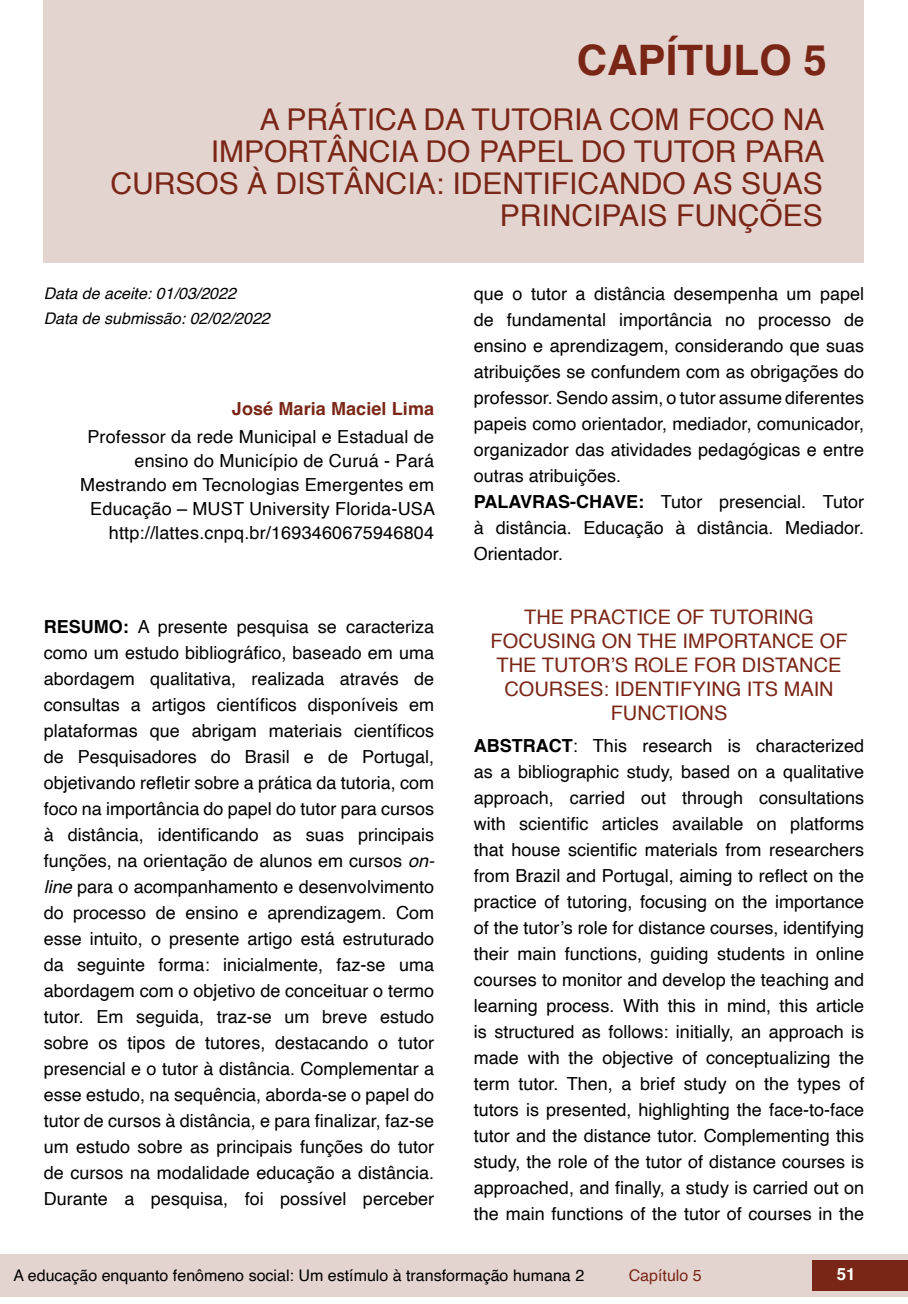
<style>
.page{position:relative;width:908px;height:1304px;background:#fff}
.page>*{position:absolute;margin:0;border:0;box-sizing:border-box;transform-origin:0 0}
.t1{font:700 42px "Helvetica";color:#7a2616}
.t2{font:30px/32px "Helvetica";color:#7a2616;text-align:right}
.t3{font:20px/24px "Helvetica";color:#7a2616;text-align:center}
.t4{font:18px/26px "Helvetica";color:#000;text-align:justify}
.t5{font:700 18px "Helvetica";letter-spacing:.005em;color:#7a2616}
.t6{font:700 16.8px "Helvetica";color:#fff}
.t7{font:16px "Helvetica";color:#000}
.t8{font:italic 16px "Helvetica";color:#000}
.t9{font:16px "Helvetica";color:#7a2616}
.s1{font-weight:700}
.s2{font-style:italic}
</style>
<div class="page">
<div style="left:0;top:1254px;width:906px;height:43px;background:#e4d4d0"></div>
<div style="left:812px;top:1261px;width:95px;height:30px;background:#7a2616"></div>
<div style="left:44px;top:0;width:819px;height:263px;background:#e4d4d0"></div>
<h1 class="t1" style="left:576px;top:35px;width:251px">CAPÍTULO 5</h1>
<h2 class="t2" style="left:110px;top:104px;width:715px">A PRÁTICA DA TUTORIA COM FOCO NA<br>IMPORTÂNCIA DO PAPEL DO TUTOR PARA<br>CURSOS À DISTÂNCIA: IDENTIFICANDO AS SUAS<br>PRINCIPAIS FUNÇÕES</h2>
<p class="t8" style="left:44px;top:280px;width:194px">Data de aceite: 01/03/2022</p>
<p class="t8" style="left:44px;top:306px;width:227px">Data de submissão: 02/02/2022</p>
<p class="t5" style="left:232px;top:398px;width:203px">José Maria Maciel Lima</p>
<p class="t4" style="left:80px;top:425px;width:356px;line-height:24px;text-align:right">Professor da rede Municipal e Estadual de ensino do Município de Curuá - Pará Mestrando em Tecnologias Emergentes em Educação – MUST University Florida-USA http://lattes.cnpq.br/1693460675946804</p>
<p class="t4" style="left:44px;top:614px;width:392px"><span class="s1">RESUMO:</span> A presente pesquisa se caracteriza como um estudo bibliográfico, baseado em uma abordagem qualitativa, realizada através de consultas a artigos científicos disponíveis em plataformas que abrigam materiais científicos de Pesquisadores do Brasil e de Portugal, objetivando refletir sobre a prática da tutoria, com foco na importância do papel do tutor para cursos à distância, identificando as suas principais funções, na orientação de alunos em cursos <span class="s2">on&shy;line</span> para o acompanhamento e desenvolvimento do processo de ensino e aprendizagem. Com esse intuito, o presente artigo está estruturado da seguinte forma: inicialmente, faz-se uma abordagem com o objetivo de conceituar o termo tutor. Em seguida, traz-se um breve estudo sobre os tipos de tutores, destacando o tutor presencial e o tutor à distância. Complementar a esse estudo, na sequência, aborda-se o papel do tutor de cursos à distância, e para finalizar, faz-se um estudo sobre as principais funções do tutor de cursos na modalidade educação a distância.<br>Durante a pesquisa, foi possível perceber</p>
<p class="t4" style="left:473px;top:281px;width:392px;text-align:left">que o tutor a distância desempenha um papel de fundamental importância no processo de ensino e aprendizagem, considerando que suas atribuições se confundem com as obrigações do professor. Sendo assim, o tutor assume diferentes papeis como orientador, mediador, comunicador, organizador das atividades pedagógicas e entre outras atribuições.<br><span class="s1">PALAVRAS-CHAVE:</span> Tutor presencial. Tutor à distância. Educação à distância. Mediador.<br>Orientador.</p>
<p class="t3" style="left:490px;top:606px;width:358px">THE PRACTICE OF TUTORING<br>FOCUSING ON THE IMPORTANCE OF<br>THE TUTOR’S ROLE FOR DISTANCE<br>COURSES: IDENTIFYING ITS MAIN<br>FUNCTIONS</p>
<p class="t4" style="left:473px;top:733px;width:392px"><span class="s1">ABSTRACT</span>: This research is characterized as a bibliographic study, based on a qualitative approach, carried out through consultations with scientific articles available on platforms that house scientific materials from researchers from Brazil and Portugal, aiming to reflect on the practice of tutoring, focusing on the importance of the tutor’s role for distance courses, identifying their main functions, guiding students in online courses to monitor and develop the teaching and learning process. With this in mind, this article is structured as follows: initially, an approach is made with the objective of conceptualizing the term tutor. Then, a brief study on the types of tutors is presented, highlighting the face-to-face tutor and the distance tutor. Complementing this study, the role of the tutor of distance courses is approached, and finally, a study is carried out on the main functions of the tutor of courses in the</p>
<p class="t7" style="left:14px;top:1263px;width:572px">A educação enquanto fenômeno social: Um estímulo à transformação humana 2</p>
<p class="t9" style="left:628px;top:1263px;width:74px">Capítulo 5</p>
<p class="t6" style="left:836px;top:1264px;width:20px">51</p>
</div>
